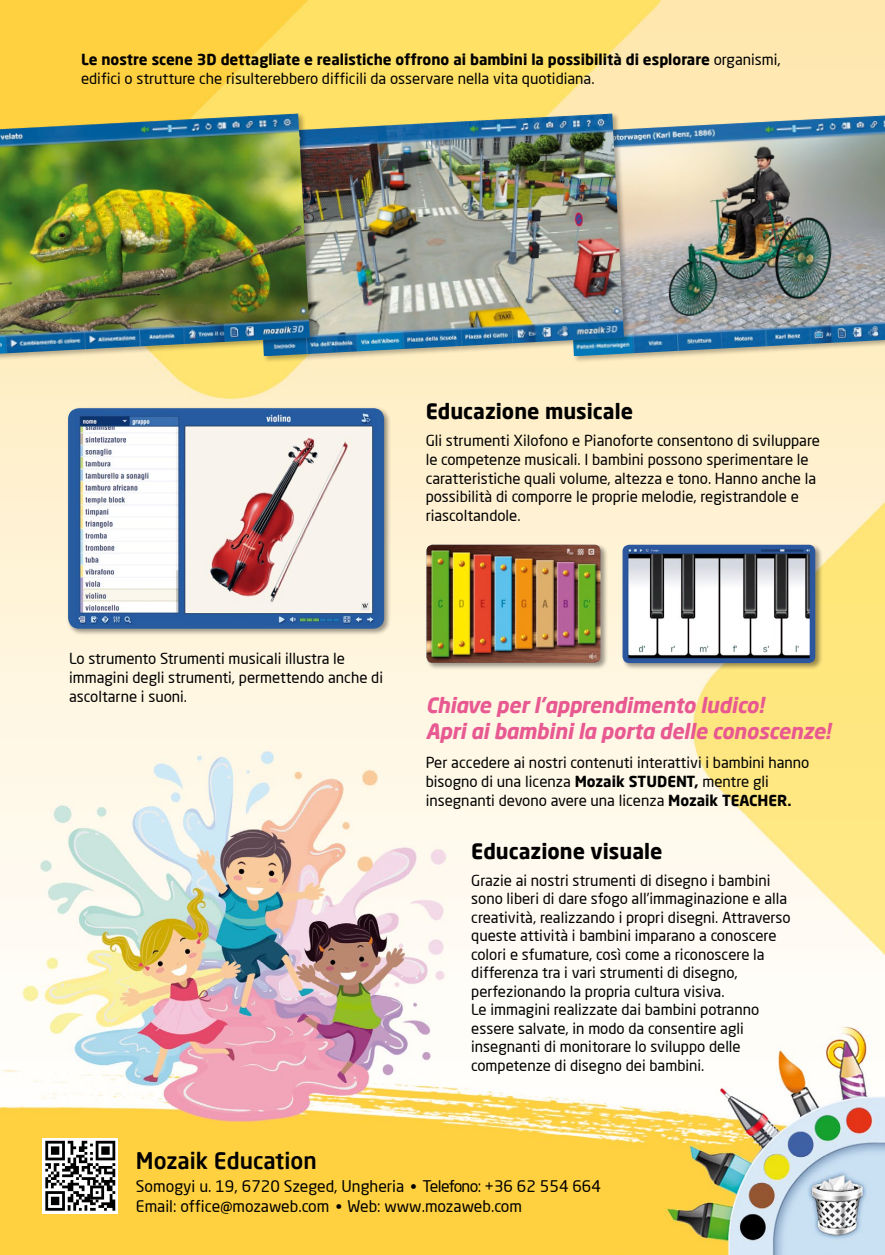
<style>
.page{position:relative;width:885px;height:1255px;background:#fff}
.page>*{position:absolute;margin:0;border:0;box-sizing:border-box;transform-origin:0 0}
.t1{font:500 22.5px "Neo Sans Pro";color:#000}
.t2{font:italic 700 21px/25.5px "Neo Sans Pro";letter-spacing:-.01em;color:#e85891}
.t3{font:700 21px "Neo Sans Pro";color:#000}
.t4{font:15.75px/19.5px "Neo Sans Pro";color:#000}
.t5{font:15px/18.5px "Neo Sans Pro";color:#000}
.s1{font-weight:700}
.s2{font-size:15px}
</style>
<div class="page">
<img style="left:0;top:0;width:884px;height:1254px">
<svg style="left:43px;top:1137px;width:75px;height:76px"></svg>
<svg style="left:45px;top:1140px;width:70px;height:70px"></svg>
<div style="left:425px;top:543px;width:183px;height:127px;background:#000;opacity:.4"></div>
<img style="left:426px;top:544px;width:174px;height:119px">
<div style="left:620px;top:543px;width:202px;height:127px;background:#000;opacity:.4"></div>
<div style="left:622px;top:544px;width:193px;height:119px;background:#2c579e;border-radius:7px"></div>
<img style="left:627px;top:548px;width:184px;height:111px">
<div style="left:561px;top:112px;width:323px;height:251px;background:#000;opacity:.3"></div>
<img style="left:631px;top:115px;width:253px;height:241px">
<div style="left:251px;top:112px;width:380px;height:251px;background:#000;opacity:.3"></div>
<img style="left:317px;top:114px;width:307px;height:242px">
<div style="left:0;top:112px;width:317px;height:251px;background:#000;opacity:.3"></div>
<img style="left:0;top:114px;width:310px;height:239px">
<div style="left:66px;top:406px;width:325px;height:230px;background:#000;opacity:.4"></div>
<div style="left:68px;top:408px;width:316px;height:220px;background:#285ca1;border-radius:11px"></div>
<img style="left:78px;top:413px;width:296px;height:211px">
<p class="t5" style="left:81px;top:50px;width:701px"><span class="s1">Le nostre scene 3D dettagliate e realistiche offrono ai bambini la possibilità di esplorare</span> organismi, edifici o strutture che risulterebbero difficili da osservare nella vita quotidiana.</p>
<h2 class="t3" style="left:425px;top:397px;width:209px">Educazione musicale</h2>
<p class="t5" style="left:425px;top:431px;width:396px">Gli strumenti Xilofono e Pianoforte consentono di sviluppare le competenze musicali. I bambini possono sperimentare le caratteristiche quali volume, altezza e tono. Hanno anche la possibilità di comporre le proprie melodie, registrandole e riascoltandole.</p>
<p class="t5" style="left:69px;top:649px;width:315px">Lo strumento Strumenti musicali illustra le immagini degli strumenti, permettendo anche di ascoltarne i suoni.</p>
<h2 class="t2" style="left:425px;top:692px;width:406px">Chiave per l’apprendimento ludico!<br>Apri ai bambini la porta delle conoscenze!</h2>
<p class="t5" style="left:425px;top:753px;width:385px">Per accedere ai nostri contenuti interattivi i bambini hanno bisogno di una licenza <span class="s1">Mozaik STUDENT,</span> mentre gli insegnanti devono avere una licenza <span class="s1">Mozaik TEACHER.</span></p>
<h2 class="t3" style="left:471px;top:837px;width:193px">Educazione visuale</h2>
<p class="t5" style="left:471px;top:871px;width:321px">Grazie ai nostri strumenti di disegno i bambini sono liberi di dare sfogo all’immaginazione e alla creatività, realizzando i propri disegni. Attraverso queste attività i bambini imparano a conoscere colori e sfumature, così come a riconoscere la differenza tra i vari strumenti di disegno, perfezionando la propria cultura visiva.<br>Le immagini realizzate dai bambini potranno essere salvate, in modo da consentire agli insegnanti di monitorare lo sviluppo delle competenze di disegno dei bambini.</p>
<h1 class="t1" style="left:136px;top:1146px;width:182px">Mozaik Education</h1>
<p class="t4" style="left:136px;top:1176px;width:466px">Somogyi u. 19, 6720 Szeged, Ungheria <span class="s2">•</span> Telefono: +36 62 554 664<br>Email: office@mozaweb.com <span class="s2">•</span> Web: www.mozaweb.com</p>
</div>
